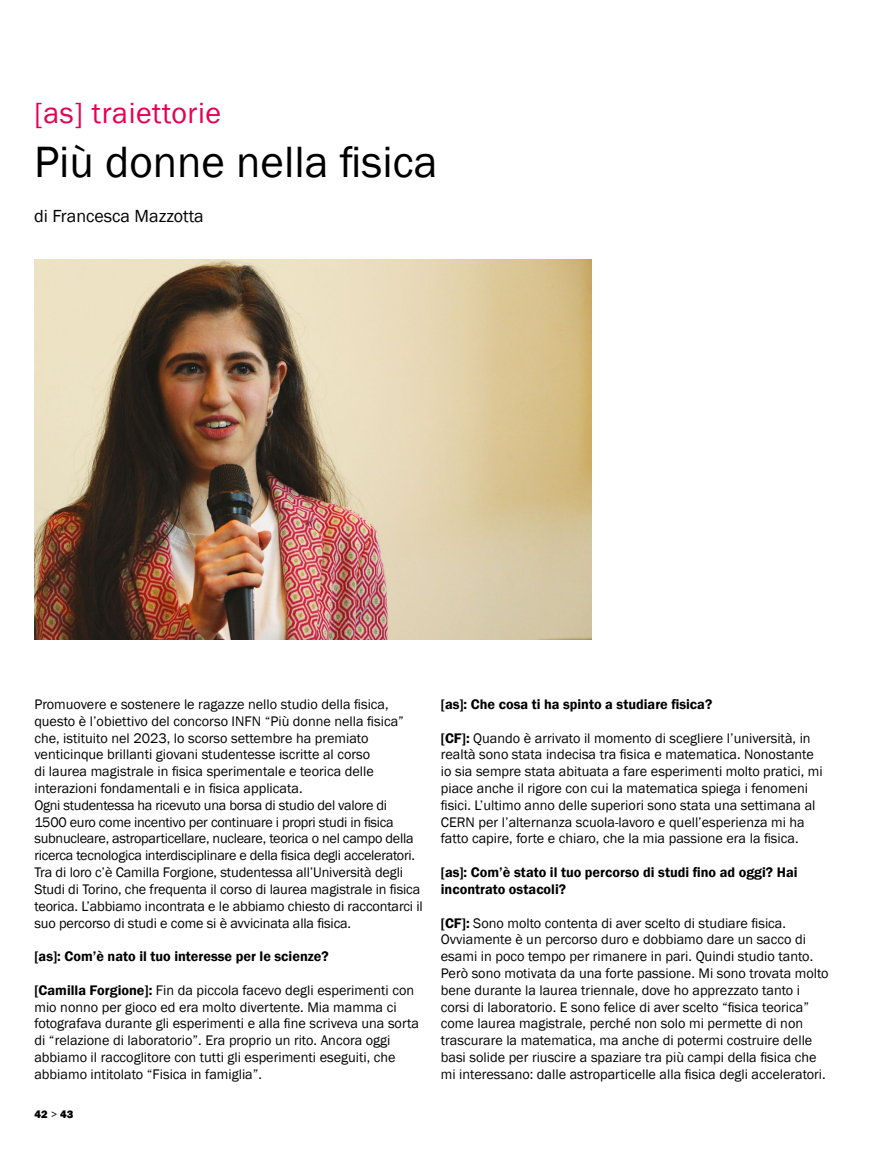
<style>
.page{position:relative;width:893px;height:1149px;background:#fff}
.page>*{position:absolute;margin:0;border:0;box-sizing:border-box;transform-origin:0 0}
.t1{font:45px "Franklin Gothic";color:#000}
.t2{font:30px "Franklin Gothic";letter-spacing:.02em;color:#e50051}
.t3{font:18px "Franklin Gothic";color:#000}
.t4{font:14.25px/16.8px "Franklin Gothic";color:#000}
.t5{font:600 14.25px/16.8px "Franklin Gothic";color:#000}
.t6{font:800 11.25px "Franklin Gothic";color:#000}
.s1{font-weight:600}
.s2{font-weight:400}
</style>
<div class="page">
<img style="left:34px;top:259px;width:557px;height:380px">
<h2 class="t2" style="left:34px;top:94px;width:189px">[as] traiettorie</h2>
<h1 class="t1" style="left:34px;top:134px;width:405px">Più donne nella fisica</h1>
<p class="t3" style="left:34px;top:205px;width:171px">di Francesca Mazzotta</p>
<p class="t4" style="left:34px;top:696px;width:390px">Promuovere e sostenere le ragazze nello studio della fisica, questo è l’obiettivo del concorso INFN “Più donne nella fisica” che, istituito nel 2023, lo scorso settembre ha premiato venticinque brillanti giovani studentesse iscritte al corso<br>di laurea magistrale in fisica sperimentale e teorica delle interazioni fondamentali e in fisica applicata.<br>Ogni studentessa ha ricevuto una borsa di studio del valore di 1500 euro come incentivo per continuare i propri studi in fisica subnucleare, astroparticellare, nucleare, teorica o nel campo della ricerca tecnologica interdisciplinare e della fisica degli acceleratori.<br>Tra di loro c’è Camilla Forgione, studentessa all’Università degli Studi di Torino, che frequenta il corso di laurea magistrale in fisica teorica. L’abbiamo incontrata e le abbiamo chiesto di raccontarci il suo percorso di studi e come si è avvicinata alla fisica.</p>
<p class="t5" style="left:34px;top:947px;width:296px">[as]: Com’è nato il tuo interesse per le scienze?</p>
<p class="t4" style="left:34px;top:981px;width:386px"><span class="s1">[Camilla Forgione]:</span> Fin da piccola facevo degli esperimenti con mio nonno per gioco ed era molto divertente. Mia mamma ci fotografava durante gli esperimenti e alla fine scriveva una sorta di “relazione di laboratorio”. Era proprio un rito. Ancora oggi abbiamo il raccoglitore con tutti gli esperimenti eseguiti, che abbiamo intitolato “Fisica in famiglia”.</p>
<p class="t6" style="left:34px;top:1106px;width:40px">42 <span class="s2">&gt;</span> 43</p>
<p class="t5" style="left:441px;top:695px;width:273px">[as]: Che cosa ti ha spinto a studiare fisica?</p>
<p class="t4" style="left:441px;top:729px;width:383px"><span class="s1">[CF]:</span> Quando è arrivato il momento di scegliere l’università, in realtà sono stata indecisa tra fisica e matematica. Nonostante io sia sempre stata abituata a fare esperimenti molto pratici, mi piace anche il rigore con cui la matematica spiega i fenomeni fisici. L’ultimo anno delle superiori sono stata una settimana al CERN per l’alternanza scuola-lavoro e quell’esperienza mi ha fatto capire, forte e chiaro, che la mia passione era la fisica.</p>
<p class="t5" style="left:441px;top:863px;width:358px">[as]: Com’è stato il tuo percorso di studi fino ad oggi? Hai incontrato ostacoli?</p>
<p class="t4" style="left:441px;top:914px;width:389px"><span class="s1">[CF]:</span> Sono molto contenta di aver scelto di studiare fisica.<br>Ovviamente è un percorso duro e dobbiamo dare un sacco di esami in poco tempo per rimanere in pari. Quindi studio tanto.<br>Però sono motivata da una forte passione. Mi sono trovata molto bene durante la laurea triennale, dove ho apprezzato tanto i corsi di laboratorio. E sono felice di aver scelto “fisica teorica” come laurea magistrale, perché non solo mi permette di non trascurare la matematica, ma anche di potermi costruire delle basi solide per riuscire a spaziare tra più campi della fisica che mi interessano: dalle astroparticelle alla fisica degli acceleratori.</p>
</div>
